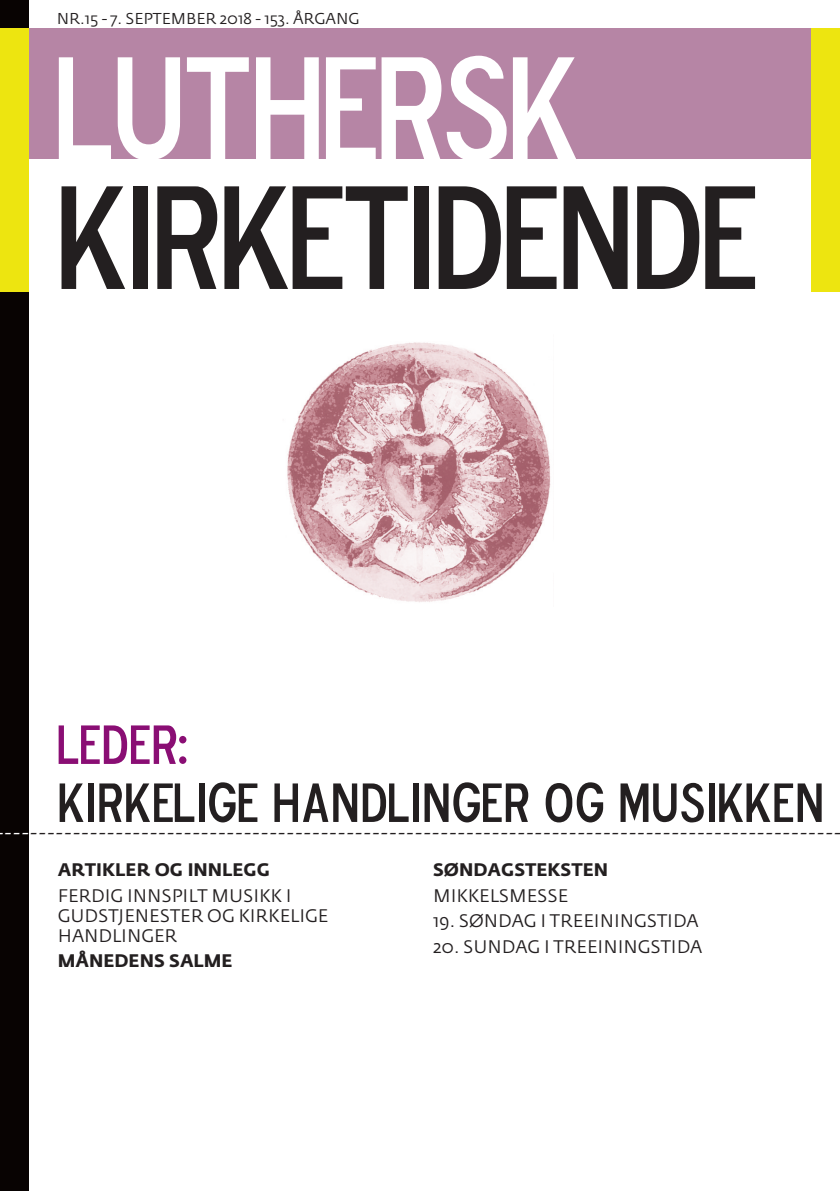
<style>
.page{position:relative;width:840px;height:1191px;background:#fff}
.page>*{position:absolute;margin:0;border:0;box-sizing:border-box;transform-origin:0 0}
.t1{font:149.4px "Blue Highway D Type";color:#231f20}
.t2{font:149.4px "Blue Highway D Type";color:#fff}
.t3{font:56px "Blue Highway D Type";color:#231f20}
.t4{font:56px "Blue Highway D Type";color:#8a0e74}
.t5{font:24px "Minion Pro";color:#231f20}
.t6{font:18px/20px "Fedra Sans";color:#231f20}
.t7{font:700 18px "Fedra Sans";color:#231f20}
.t8{font:15.6px "Fedra Sans";color:#231f20}
.s1{color:#fff}
</style>
<div class="page">
<div style="left:0;top:28px;width:839px;height:131px;background:#b685a5"></div>
<div style="left:0;top:0;width:28px;height:1191px;background:#080302"></div>
<div style="left:0;top:28px;width:28px;height:264px;background:#ede510"></div>
<div style="left:811px;top:28px;width:28px;height:264px;background:#ede510"></div>
<img style="left:287px;top:342px;width:264px;height:260px">
<p class="t8" style="left:57px;top:13px;width:304px">NR.15 - 7. SEPTEMBER 2018 - 153. ÅRGANG</p>
<h1 class="t2" style="left:57px;top:13px;width:522px">LUTHERSK</h1>
<h1 class="t1" style="left:57px;top:142px;width:699px">KIRKETIDENDE</h1>
<h2 class="t4" style="left:58px;top:709px;width:131px">LEDER:</h2>
<h2 class="t3" style="left:58px;top:767px;width:766px">KIRKELIGE HANDLINGER OG MUSIKKEN</h2>
<h3 class="t5" style="left:4px;top:822px;width:839px"><span class="s1">---</span>-----------------------------------------------------------------------------------------------</h3>
<p class="t7" style="left:58px;top:863px;width:213px">ARTIKLER OG INNLEGG</p>
<p class="t6" style="left:58px;top:887px;width:272px">FERDIG INNSPILT MUSIKK I<br>GUDSTJENESTER OG KIRKELIGE<br>HANDLINGER</p>
<p class="t7" style="left:58px;top:954px;width:176px">MÅNEDENS SALME</p>
<p class="t7" style="left:433px;top:863px;width:176px">SØNDAGSTEKSTEN</p>
<p class="t6" style="left:433px;top:887px;width:137px">MIKKELSMESSE</p>
<p class="t6" style="left:433px;top:913px;width:267px">19. SØNDAG I TREEININGSTIDA</p>
<p class="t6" style="left:433px;top:938px;width:270px">20. SUNDAG I TREEININGSTIDA</p>
</div>
